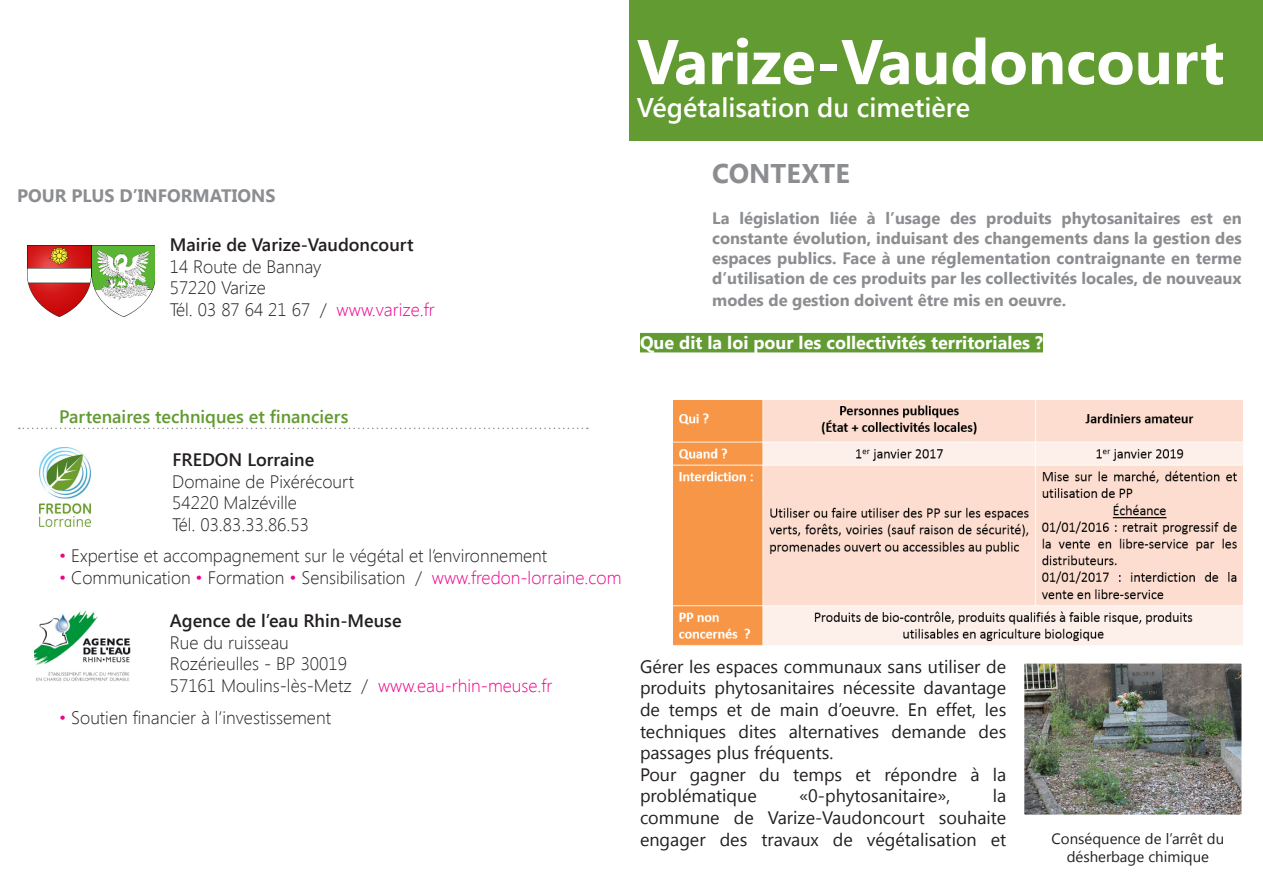
<style>
.page{position:relative;width:1263px;height:893px;background:#fff}
.page>*{position:absolute;margin:0;border:0;box-sizing:border-box;transform-origin:0 0}
.t1{font:700 63px "Segoe UI";color:#fff}
.t2{font:600 27px "Segoe UI";color:#fff}
.t3{font:700 27px "Segoe UI";color:#8b8d90}
.t4{font:300 18px/21.6px "Segoe UI";color:#231f20}
.t5{font:18px/21.6px "Segoe UI";color:#231f20}
.t6{font:600 18px "Segoe UI";color:#231f20}
.t7{font:700 18px "Segoe UI";color:#fff}
.t8{font:600 18px "Segoe UI";color:#629b31}
.t9{font:700 18px "Segoe UI";color:#8b8d90}
.t10{font:700 16.5px/19.8px "Segoe UI";color:#8b8d90;text-align:justify}
.t11{font:15px/18px "Segoe UI";color:#231f20;text-align:center}
.s1{color:#ed028c}
</style>
<div class="page">
<div style="left:629px;top:0;width:634px;height:140px;background:#629b31"></div>
<div style="left:640px;top:333px;width:403px;height:19px;background:#629b31"></div>
<svg style="left:19px;top:316px;width:570px;height:365px"></svg>
<img style="left:673px;top:400px;width:569px;height:245px">
<img style="left:1025px;top:665px;width:215px;height:149px">
<img style="left:27px;top:245px;width:128px;height:71px">
<p class="t9" style="left:17px;top:183px;width:260px">POUR PLUS D’INFORMATIONS</p>
<p class="t6" style="left:170px;top:232px;width:245px">Mairie de Varize-Vaudoncourt</p>
<p class="t4" style="left:170px;top:255px;width:267px">14 Route de Bannay<br>57220 Varize<br>Tél. 03 87 64 21 67 / <span class="s1">www.varize.fr</span></p>
<h1 class="t1" style="left:637px;top:17px;width:589px">Varize-Vaudoncourt</h1>
<h2 class="t2" style="left:637px;top:88px;width:335px">Végétalisation du cimetière</h2>
<h2 class="t3" style="left:712px;top:155px;width:139px">CONTEXTE</h2>
<p class="t10" style="left:712px;top:208px;width:531px">La législation liée à l’usage des produits phytosanitaires est en constante évolution, induisant des changements dans la gestion des espaces publics. Face à une réglementation contraignante en terme d’utilisation de ces produits par les collectivités locales, de nouveaux</p>
<p class="t10" style="left:712px;top:289px;width:355px">modes de gestion doivent être mis en oeuvre.</p>
<p class="t7" style="left:640px;top:329px;width:404px">Que dit la loi pour les collectivités territoriales ?</p>
<p class="t8" style="left:59px;top:404px;width:291px">Partenaires techniques et financiers</p>
<p class="t6" style="left:172px;top:447px;width:143px">FREDON Lorraine</p>
<p class="t4" style="left:172px;top:470px;width:183px">Domaine de Pixérécourt<br>54220 Malzéville<br>Tél. 03.83.33.86.53</p>
<p class="t4" style="left:59px;top:545px;width:489px"><span class="s1">•</span> Expertise et accompagnement sur le végétal et l’environnement</p>
<p class="t4" style="left:59px;top:566px;width:564px"><span class="s1">•</span> Communication <span class="s1">•</span> Formation <span class="s1">•</span> Sensibilisation / <span class="s1">www.fredon-lorraine.com</span></p>
<p class="t6" style="left:170px;top:608px;width:233px">Agence de l’eau Rhin-Meuse</p>
<p class="t4" style="left:170px;top:631px;width:384px">Rue du ruisseau<br>Rozérieulles - BP 30019<br>57161 Moulins-lès-Metz / <span class="s1">www.eau-rhin-meuse.fr</span></p>
<p class="t4" style="left:59px;top:706px;width:273px"><span class="s1">•</span> Soutien financier à l’investissement</p>
<p class="t5" style="left:640px;top:655px;width:368px">Gérer les espaces communaux sans utiliser de produits phytosanitaires nécessite davantage de temps et de main d’oeuvre. En effet, les techniques dites alternatives demande des passages plus fréquents.<br>Pour gagner du temps et répondre à la problématique</p>
<p class="t5" style="left:640px;top:784px;width:368px;text-align:justify;text-indent:353px">la commune de Varize-Vaudoncourt souhaite engager des travaux de végétalisation et</p>
<p class="t5" style="left:799px;top:784px;width:153px">«0-phytosanitaire»,</p>
<p class="t11" style="left:1051px;top:828px;width:174px">Conséquence de l’arrêt du désherbage chimique</p>
</div>
